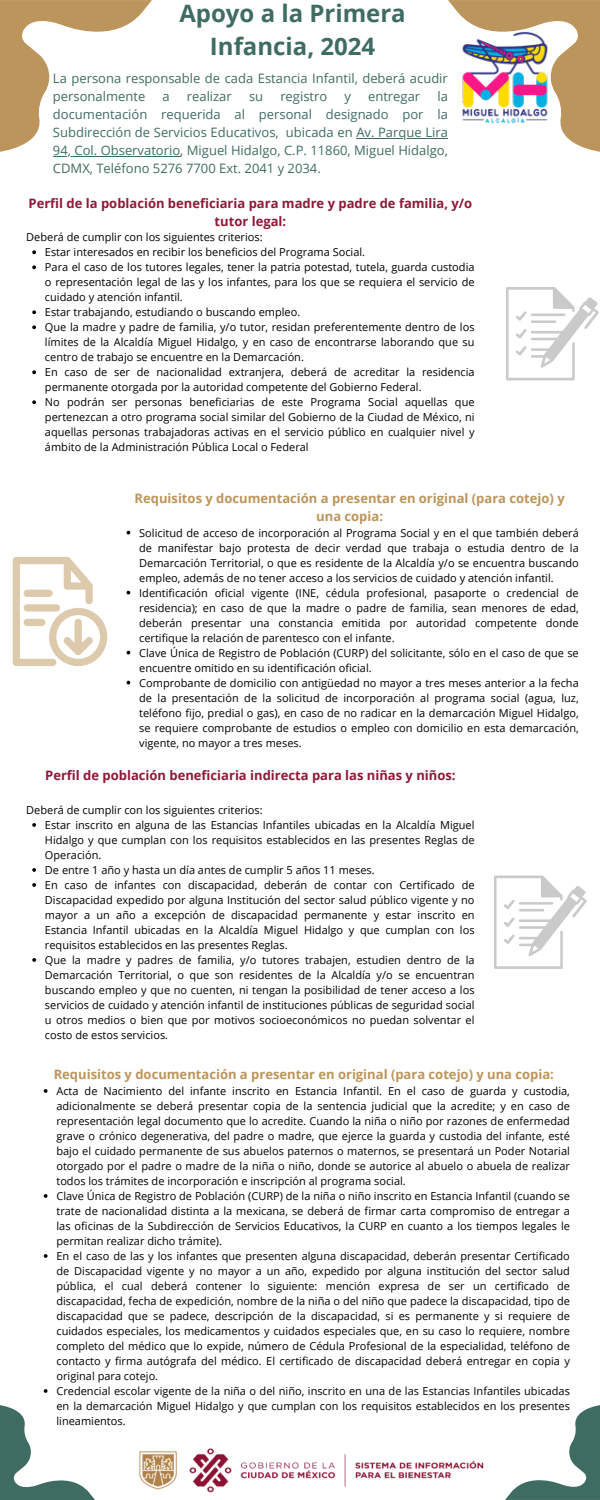
<style>
.page{position:relative;width:600px;height:1500px;background:#fff}
.page>*{position:absolute;margin:0;border:0;box-sizing:border-box;transform-origin:0 0}
.t1{font:700 24px/33px "Open Sans";color:#3f6c62;text-align:center}
.t2{font:13px/18px "Open Sans";color:#3f6c62}
.t3{font:700 13px/18px "Open Sans";color:#bc955c;text-align:center}
.t4{font:700 13px/18px "Open Sans";color:#8e1a37;text-align:center}
.t5{font:11px/15px "Open Sans";color:#000;text-align:justify}
</style>
<div class="page">
<img style="left:139px;top:1448px;width:345px;height:45px">
<svg style="left:448px;top:0;width:152px;height:152px"></svg>
<svg style="left:506px;top:287px;width:93px;height:93px"></svg>
<svg style="left:0;top:1405px;width:95px;height:95px"></svg>
<svg style="left:505px;top:1405px;width:95px;height:95px"></svg>
<svg style="left:0;top:0;width:152px;height:152px"></svg>
<img style="left:459px;top:32px;width:92px;height:92px">
<svg style="left:32px;top:250px;width:4px;height:4px"></svg>
<svg style="left:32px;top:265px;width:4px;height:4px"></svg>
<svg style="left:32px;top:310px;width:4px;height:4px"></svg>
<svg style="left:32px;top:325px;width:4px;height:4px"></svg>
<svg style="left:32px;top:370px;width:4px;height:4px"></svg>
<svg style="left:32px;top:400px;width:4px;height:4px"></svg>
<svg style="left:13px;top:557px;width:94px;height:109px"></svg>
<hr style="left:356px;top:138px;width:92px;height:1px;background:#3f6c62">
<hr style="left:53px;top:156px;width:127px;height:1px;background:#3f6c62">
<svg style="left:32px;top:823px;width:4px;height:4px"></svg>
<svg style="left:32px;top:868px;width:4px;height:4px"></svg>
<svg style="left:32px;top:883px;width:4px;height:4px"></svg>
<svg style="left:32px;top:958px;width:4px;height:4px"></svg>
<svg style="left:494px;top:876px;width:93px;height:93px"></svg>
<svg style="left:44px;top:1089px;width:4px;height:4px"></svg>
<svg style="left:44px;top:1194px;width:4px;height:4px"></svg>
<svg style="left:44px;top:1254px;width:4px;height:4px"></svg>
<svg style="left:44px;top:1389px;width:4px;height:4px"></svg>
<p class="t1" style="left:179px;top:-3px;width:228px">Apoyo a la Primera<br>Infancia, 2024</p>
<p class="t2" style="left:53px;top:69px;width:396px">La persona responsable de cada Estancia Infantil, deberá acudir personalmente</p>
<p class="t2" style="left:53px;top:87px;width:396px;text-align:justify;text-indent:384px">la documentación requerida al personal designado por la Subdirección de Servicios Educativos, ubicada en Av. Parque Lira</p>
<p class="t2" style="left:53px;top:141px;width:396px">94, Col. Observatorio, Miguel Hidalgo, C.P. 11860, Miguel Hidalgo,<br>CDMX, Teléfono 5276 7700 Ext. 2041 y 2034.</p>
<p class="t2" style="left:162px;top:87px;width:9px">a</p>
<p class="t2" style="left:187px;top:87px;width:47px">realizar</p>
<p class="t2" style="left:249px;top:87px;width:16px">su</p>
<p class="t2" style="left:280px;top:87px;width:48px">registro</p>
<p class="t2" style="left:344px;top:87px;width:8px">y</p>
<p class="t2" style="left:368px;top:87px;width:54px">entregar</p>
<p class="t4" style="left:29px;top:194px;width:445px">Perfil de la población beneficiaria para madre y padre de familia, y/o tutor legal:</p>
<p class="t5" style="left:26px;top:230px;width:238px">Deberá de cumplir con los siguientes criterios:</p>
<h3 class="t5" style="left:45px;top:245px;width:322px">Estar interesados en recibir los beneficios del Programa Social.</h3>
<h3 class="t5" style="left:45px;top:260px;width:431px">Para el caso de los tutores legales, tener la patria potestad, tutela, guarda custodia o representación legal de las y los infantes, para los que se requiera el servicio de cuidado y atención infantil.</h3>
<p class="t5" style="left:45px;top:305px;width:257px">Estar trabajando, estudiando o buscando empleo.</p>
<p class="t5" style="left:45px;top:320px;width:431px">Que la madre y padre de familia, y/o tutor, residan preferentemente dentro de los límites de la Alcaldía Miguel Hidalgo, y en caso de encontrarse laborando que su centro de trabajo se encuentre en la Demarcación.</p>
<p class="t5" style="left:45px;top:365px;width:431px">En caso de ser de nacionalidad extranjera, deberá de acreditar la residencia permanente otorgada por la autoridad competente del Gobierno Federal.</p>
<p class="t5" style="left:45px;top:395px;width:431px">No podrán ser personas beneficiarias de este Programa Social aquellas que pertenezcan a otro programa social similar del Gobierno de la Ciudad de México, ni aquellas personas trabajadoras activas en el servicio público en cualquier nivel y ámbito de la Administración Pública Local o Federal</p>
<p class="t3" style="left:135px;top:489px;width:432px">Requisitos y documentación a presentar en original (para cotejo) y una copia:</p>
<h2 class="t5" style="left:139px;top:525px;width:441px">Solicitud de acceso de incorporación al Programa Social y en el que también deberá de manifestar bajo protesta de decir verdad que trabaja o estudia dentro de la Demarcación Territorial, o que es residente de la Alcaldía y/o se encuentra buscando empleo, además de no tener acceso a los servicios de cuidado y atención infantil.</h2>
<p class="t5" style="left:139px;top:585px;width:441px">Identificación oficial vigente (INE, cédula profesional, pasaporte o credencial de residencia); en caso de que la madre o padre de familia, sean menores de edad, deberán presentar una constancia emitida por autoridad competente donde certifique la relación de parentesco con el infante.</p>
<p class="t5" style="left:139px;top:645px;width:441px">Clave Única de Registro de Población (CURP) del solicitante, sólo en el caso de que se encuentre omitido en su identificación oficial.</p>
<p class="t5" style="left:139px;top:675px;width:441px">Comprobante de domicilio con antigüedad no mayor a tres meses anterior a la fecha de la presentación de la solicitud de incorporación al programa social (agua, luz, teléfono fijo, predial o gas), en caso de no radicar en la demarcación Miguel Hidalgo, se requiere comprobante de estudios o empleo con domicilio en esta demarcación, vigente, no mayor a tres meses.</p>
<p class="t4" style="left:45px;top:766px;width:412px">Perfil de población beneficiaria indirecta para las niñas y niños:</p>
<h2 class="t5" style="left:26px;top:802px;width:238px">Deberá de cumplir con los siguientes criterios:</h2>
<p class="t5" style="left:45px;top:817px;width:431px">Estar inscrito en alguna de las Estancias Infantiles ubicadas en la Alcaldía Miguel Hidalgo y que cumplan con los requisitos establecidos en las presentes Reglas de Operación.</p>
<p class="t5" style="left:45px;top:862px;width:331px">De entre 1 año y hasta un día antes de cumplir 5 años 11 meses.</p>
<p class="t5" style="left:45px;top:877px;width:431px">En caso de infantes con discapacidad, deberán de contar con Certificado de Discapacidad expedido por alguna Institución del sector salud público vigente y no mayor a un año a excepción de discapacidad permanente y estar inscrito en Estancia Infantil ubicadas en la Alcaldía Miguel Hidalgo y que cumplan con los requisitos establecidos en las presentes Reglas.</p>
<p class="t5" style="left:45px;top:952px;width:431px">Que la madre y padres de familia, y/o tutores trabajen, estudien dentro de la Demarcación Territorial, o que son residentes de la Alcaldía y/o se encuentran buscando empleo y que no cuenten, ni tengan la posibilidad de tener acceso a los servicios de cuidado y atención infantil de instituciones públicas de seguridad social u otros medios o bien que por motivos socioeconómicos no puedan solventar el costo de estos servicios.</p>
<p class="t3" style="left:54px;top:1065px;width:502px">Requisitos y documentación a presentar en original (para cotejo) y una copia:</p>
<p class="t5" style="left:56px;top:1083px;width:515px">Acta de Nacimiento del infante inscrito en Estancia Infantil. En el caso de guarda y custodia, adicionalmente se deberá presentar copia de la sentencia judicial que la acredite; y en caso de representación legal documento que lo acredite. Cuando la niña o niño por razones de enfermedad grave o crónico degenerativa, del padre o madre, que ejerce la guarda y custodia del infante, esté bajo el cuidado permanente de sus abuelos paternos o maternos, se presentará un Poder Notarial otorgado por el padre o madre de la niña o niño, donde se autorice al abuelo o abuela de realizar todos los trámites de incorporación e inscripción al programa social.</p>
<h2 class="t5" style="left:56px;top:1188px;width:515px">Clave Única de Registro de Población (CURP) de la niña o niño inscrito en Estancia Infantil (cuando se trate de nacionalidad distinta a la mexicana, se deberá de firmar carta compromiso de entregar a las oficinas de la Subdirección de Servicios Educativos, la CURP en cuanto a los tiempos legales le permitan realizar dicho trámite).</h2>
<p class="t5" style="left:56px;top:1248px;width:515px">En el caso de las y los infantes que presenten alguna discapacidad, deberán presentar Certificado de Discapacidad vigente y no mayor a un año, expedido por alguna institución del sector salud pública, el cual deberá contener lo siguiente: mención expresa de ser un certificado de discapacidad, fecha de expedición, nombre de la niña o del niño que padece la discapacidad, tipo de discapacidad que se padece, descripción de la discapacidad, si es permanente y si requiere de cuidados especiales, los medicamentos y cuidados especiales que, en su caso lo requiere, nombre completo del médico que lo expide, número de Cédula Profesional de la especialidad, teléfono de contacto y firma autógrafa del médico. El certificado de discapacidad deberá entregar en copia y original para cotejo.</p>
<p class="t5" style="left:56px;top:1383px;width:515px">Credencial escolar vigente de la niña o del niño, inscrito en una de las Estancias Infantiles ubicadas en la demarcación Miguel Hidalgo y que cumplan con los requisitos establecidos en los presentes lineamientos.</p>
</div>
